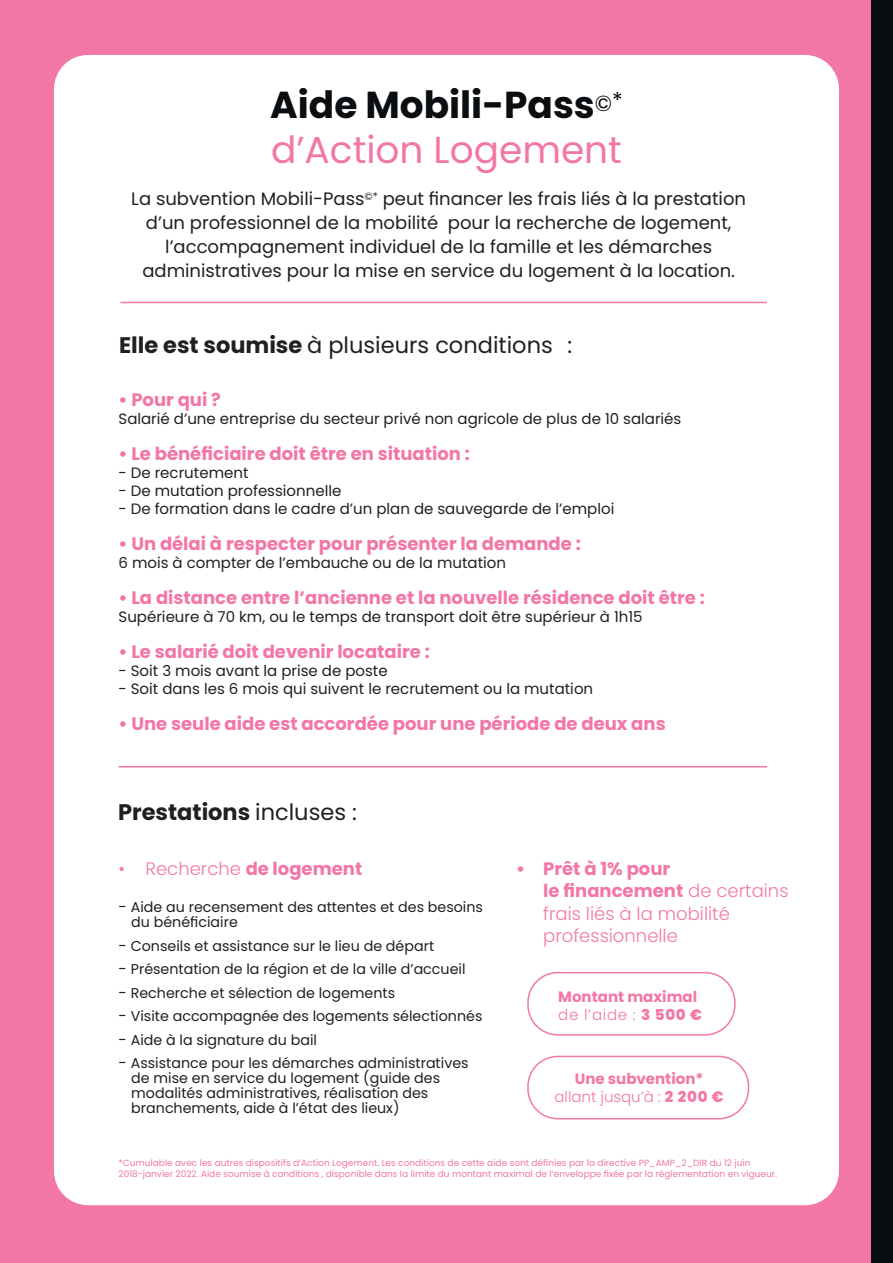
<style>
.page{position:relative;width:893px;height:1263px;background:#f277a7}
.page>*{position:absolute;margin:0;border:0;box-sizing:border-box;transform-origin:0 0}
.t1{font:37.5px/45px "Poppins";color:#f277a7}
.t2{font:22.5px "Poppins";color:#231f20}
.t3{font:700 22.5px "Poppins";color:#231f20}
.t4{font:18px/24px "Poppins";color:#231f20;text-align:center}
.t5{font:700 18px "Poppins";color:#f277a7}
.t6{font:300 18px/22.5px "Poppins";color:#f277a7}
.t7{font:15px "Poppins";color:#231f20}
.t8{font:700 15px/18px "Poppins";color:#f277a7}
.t9{font:14.25px/15px "Poppins";color:#231f20}
.t10{font:9px/10.5px "Poppins";color:#f277a7}
.s1{font-weight:700;color:#0b0e11}
.s2{font-weight:700}
.s3{font-weight:400}
.s4{font-size:15px}
.s5{font-weight:300}
.s6{font-weight:800}
</style>
<div class="page">
<div style="left:54px;top:55px;width:785px;height:1150px;background:#fff;border-radius:34px"></div>
<div style="left:527px;top:972px;width:209px;height:63px;border:2px solid #f277a7;border-radius:30px"></div>
<div style="left:527px;top:1056px;width:222px;height:63px;border:2px solid #f277a7;border-radius:30px"></div>
<hr style="left:120px;top:302px;width:647px;height:1px;background:#f277a7">
<hr style="left:119px;top:766px;width:648px;height:1px;background:#f277a7">
<div style="left:872px;top:0;width:21px;height:1263px;background:#0b0e11"></div>
<h1 class="t1" style="left:270px;top:82px;width:354px"><span class="s1">Aide Mobili-Pass</span><sup>©* </sup>d’Action Logement</h1>
<p class="t4" style="left:131px;top:187px;width:616px">La subvention Mobili-Pass<sup>©*</sup> peut financer les frais liés à la prestation d’un professionnel de la mobilité pour la recherche de logement, l’accompagnement individuel de la famille et les démarches administratives pour la mise en service du logement à la location.</p>
<h2 class="t2" style="left:119px;top:332px;width:455px"><span class="s2">Elle est soumise</span> à plusieurs conditions :</h2>
<p class="t5" style="left:119px;top:389px;width:104px">• Pour qui ?</p>
<p class="t7" style="left:119px;top:410px;width:564px">Salarié d’une entreprise du secteur privé non agricole de plus de 10 salariés</p>
<p class="t5" style="left:119px;top:443px;width:353px">• Le bénéficiaire doit être en situation :</p>
<p class="t7" style="left:119px;top:464px;width:131px">- De recrutement</p>
<p class="t7" style="left:119px;top:482px;width:224px">- De mutation professionnelle</p>
<p class="t7" style="left:119px;top:500px;width:497px">- De formation dans le cadre d’un plan de sauvegarde de l’emploi</p>
<p class="t5" style="left:119px;top:533px;width:464px">• Un délai à respecter pour présenter la demande :</p>
<p class="t7" style="left:119px;top:554px;width:389px">6 mois à compter de l’embauche ou de la mutation</p>
<p class="t5" style="left:119px;top:587px;width:588px">• La distance entre l’ancienne et la nouvelle résidence doit être :</p>
<p class="t7" style="left:119px;top:608px;width:526px">Supérieure à 70 km, ou le temps de transport doit être supérieur à 1h15</p>
<p class="t5" style="left:119px;top:641px;width:313px">• Le salarié doit devenir locataire :</p>
<p class="t7" style="left:119px;top:662px;width:271px">- Soit 3 mois avant la prise de poste</p>
<p class="t7" style="left:119px;top:680px;width:476px">- Soit dans les 6 mois qui suivent le recrutement ou la mutation</p>
<p class="t5" style="left:119px;top:713px;width:549px">• Une seule aide est accordée pour une période de deux ans</p>
<h2 class="t3" style="left:118px;top:799px;width:240px">Prestations <span class="s3">incluses :</span></h2>
<p class="t6" style="left:119px;top:857px;width:245px">• Recherche <span class="s2">de logement</span></p>
<p class="t6" style="left:543px;top:857px;width:247px;text-indent:-27px"><span class="s2">• Prêt à 1% pour<br>le financement</span> de certains frais liés à la mobilité professionnelle</p>
<p class="t9" style="left:131px;top:900px;width:353px;text-indent:-13px"><span class="s4">-</span> Aide au recensement des attentes et des besoins du bénéficiaire</p>
<p class="t9" style="left:119px;top:938px;width:317px"><span class="s4">-</span> Conseils et assistance sur le lieu de départ</p>
<p class="t9" style="left:119px;top:962px;width:349px"><span class="s4">-</span> Présentation de la région et de la ville d’accueil</p>
<p class="t9" style="left:119px;top:985px;width:278px"><span class="s4">-</span> Recherche et sélection de logements</p>
<p class="t9" style="left:119px;top:1009px;width:365px"><span class="s4">-</span> Visite accompagnée des logements sélectionnés</p>
<p class="t9" style="left:119px;top:1032px;width:200px"><span class="s4">-</span> Aide à la signature du bail</p>
<p class="t9" style="left:131px;top:1056px;width:339px;text-indent:-13px"><span class="s4">-</span> Assistance pour les démarches administratives de mise en service du logement (guide des modalités administratives, réalisation des branchements, aide à l’état des lieux)</p>
<p class="t8" style="left:558px;top:988px;width:145px">Montant maximal <span class="s5">de l’aide :</span> <span class="s6">3 500 €</span></p>
<p class="t8" style="left:554px;top:1070px;width:171px;text-align:center">Une subvention* <span class="s5">allant jusqu’à :</span> <span class="s6">2 200 €</span></p>
<p class="t10" style="left:119px;top:1158px;width:660px">*Cumulable avec les autres dispositifs d’Action Logement. Les conditions de cette aide sont définies par la directive PP_AMP_2_DIR du 12 juin<br>2018-janvier 2022. Aide soumise à conditions , disponible dans la limite du montant maximal de l’enveloppe fixée par la réglementation en vigueur.</p>
</div>
